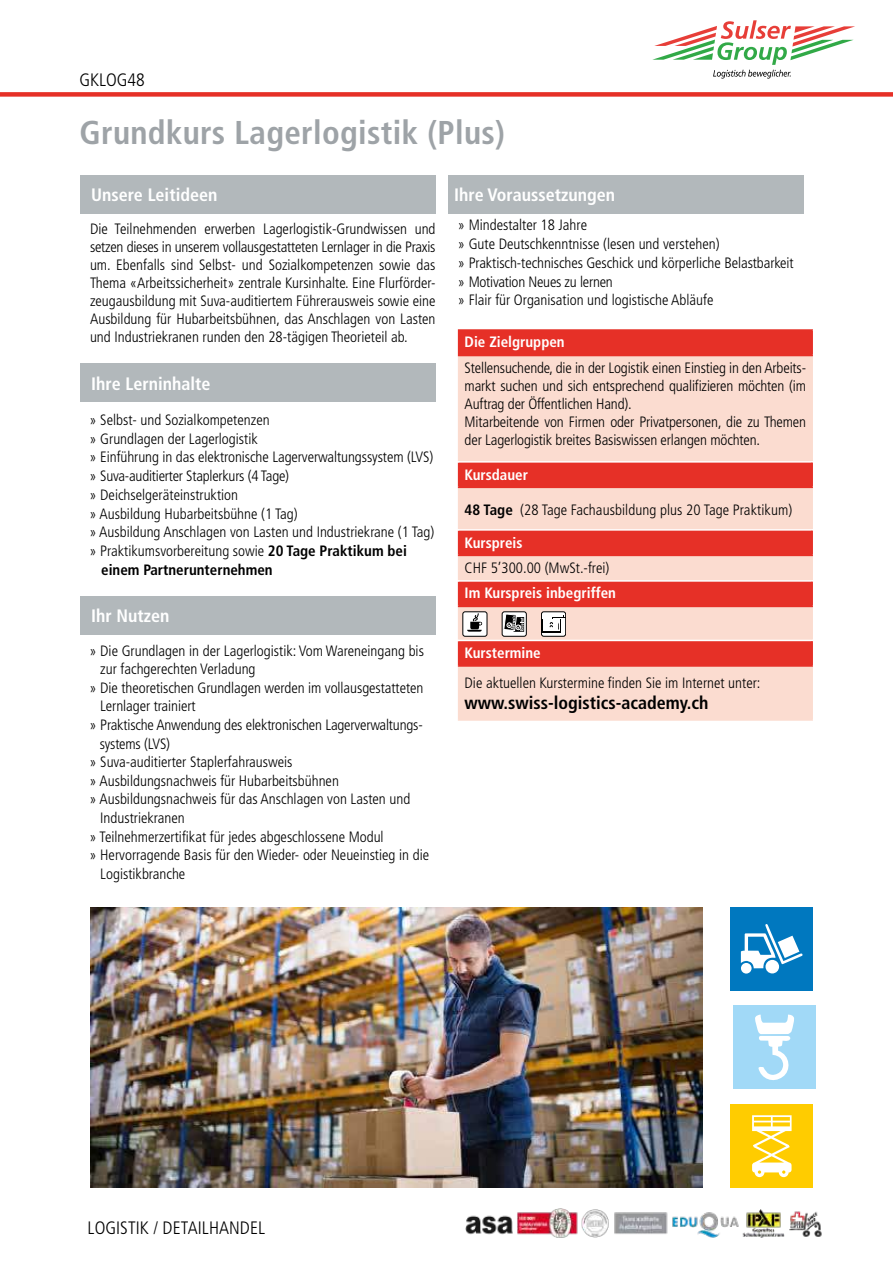
<style>
.page{position:relative;width:893px;height:1263px;background:#fff}
.page>*{position:absolute;margin:0;border:0;box-sizing:border-box;transform-origin:0 0}
.t1{font:700 condensed 33px "Frutiger";letter-spacing:.01em;color:#9ea3a7}
.t2{font:700 condensed 18px "Frutiger";color:#fff}
.t3{font:700 condensed 18px "Frutiger";color:#000}
.t4{font:300 condensed 18px "Frutiger";letter-spacing:.005em;color:#000}
.t5{font:300 condensed 15px/18px "Frutiger";color:#000}
.t6{font:700 condensed 15px "Frutiger";color:#fff}
.t7{font:700 condensed 15px "Frutiger";color:#000}
.s1{font-weight:700}
</style>
<div class="page">
<div style="left:80px;top:175px;width:356px;height:39px;background:#b2b8bb"></div>
<div style="left:80px;top:363px;width:356px;height:39px;background:#b2b8bb"></div>
<div style="left:80px;top:596px;width:356px;height:38px;background:#b2b8bb"></div>
<div style="left:448px;top:175px;width:355px;height:39px;background:#b2b8bb"></div>
<img style="left:90px;top:908px;width:613px;height:279px">
<div style="left:459px;top:330px;width:353px;height:25px;background:#e63027"></div>
<div style="left:459px;top:356px;width:352px;height:363px;background:#fbdcd0"></div>
<svg style="left:459px;top:463px;width:352px;height:202px;background:#ef8479"></svg>
<hr style="left:458px;top:356px;width:1px;height:105px;background:#fbdcd0">
<hr style="left:811px;top:356px;width:2px;height:105px;background:#fbdcd0">
<hr style="left:458px;top:488px;width:1px;height:41px;background:#fbdcd0">
<hr style="left:811px;top:488px;width:2px;height:41px;background:#fbdcd0">
<hr style="left:811px;top:556px;width:2px;height:24px;background:#fbdcd0">
<hr style="left:458px;top:607px;width:1px;height:33px;background:#fbdcd0">
<hr style="left:811px;top:607px;width:2px;height:33px;background:#fbdcd0">
<hr style="left:458px;top:667px;width:1px;height:52px;background:#fbdcd0">
<hr style="left:811px;top:667px;width:2px;height:52px;background:#fbdcd0">
<hr style="left:458px;top:719px;width:355px;height:2px;background:#fbdcd0">
<hr style="left:458px;top:329px;width:355px;height:2px;background:#e63027">
<svg style="left:458px;top:331px;width:1px;height:24px"></svg>
<hr style="left:811px;top:331px;width:2px;height:24px;background:#e63027">
<hr style="left:458px;top:355px;width:355px;height:1px;background:#e63027">
<svg style="left:458px;top:463px;width:1px;height:24px"></svg>
<hr style="left:458px;top:461px;width:355px;height:2px;background:#fff">
<hr style="left:811px;top:463px;width:2px;height:24px;background:#e63027">
<hr style="left:458px;top:487px;width:355px;height:1px;background:#e63027">
<hr style="left:458px;top:529px;width:355px;height:2px;background:#fff">
<hr style="left:811px;top:531px;width:2px;height:24px;background:#e63027">
<hr style="left:458px;top:555px;width:355px;height:1px;background:#e63027">
<svg style="left:458px;top:531px;width:1px;height:75px"></svg>
<hr style="left:458px;top:580px;width:355px;height:2px;background:#fff">
<hr style="left:811px;top:582px;width:2px;height:24px;background:#e63027">
<hr style="left:458px;top:606px;width:355px;height:1px;background:#e63027">
<svg style="left:458px;top:641px;width:1px;height:24px"></svg>
<hr style="left:458px;top:640px;width:355px;height:1px;background:#fff">
<hr style="left:811px;top:641px;width:2px;height:24px;background:#e63027">
<hr style="left:458px;top:665px;width:355px;height:2px;background:#e63027">
<svg style="left:541px;top:612px;width:25px;height:24px"></svg>
<div style="left:549px;top:615px;width:14px;height:11px;background:#fff"></div>
<svg style="left:552px;top:617px;width:11px;height:2px"></svg>
<div style="left:553px;top:618px;width:13px;height:12px;background:#fff"></div>
<div style="left:541px;top:619px;width:20px;height:13px;background:#fff"></div>
<div style="left:541px;top:612px;width:25px;height:24px;border:1px solid #000;border-radius:2px"></div>
<svg style="left:550px;top:622px;width:9px;height:8px"></svg>
<div style="left:463px;top:612px;width:24px;height:24px;background:#fff;border-radius:2px"></div>
<div style="left:463px;top:612px;width:24px;height:24px;border:1px solid #000;border-radius:2px"></div>
<svg style="left:467px;top:613px;width:15px;height:19px"></svg>
<svg style="left:502px;top:612px;width:24px;height:24px"></svg>
<div style="left:502px;top:612px;width:24px;height:24px;border:1px solid #000;border-radius:2px"></div>
<svg style="left:503px;top:613px;width:21px;height:18px"></svg>
<svg style="left:652px;top:20px;width:203px;height:59px"></svg>
<div style="left:0;top:92px;width:893px;height:5px;background:#e63027"></div>
<div style="left:730px;top:907px;width:83px;height:83px;background:#0078bf"></div>
<div style="left:765px;top:960px;width:14px;height:13px;background:#fff;border-radius:50%"></div>
<div style="left:741px;top:963px;width:11px;height:10px;background:#fff;border-radius:50%"></div>
<svg style="left:741px;top:924px;width:62px;height:44px"></svg>
<div style="left:733px;top:1005px;width:83px;height:84px;background:#a1d9f7"></div>
<svg style="left:755px;top:1014px;width:39px;height:66px"></svg>
<div style="left:730px;top:1104px;width:83px;height:84px;background:#fc0"></div>
<svg style="left:752px;top:1115px;width:40px;height:62px"></svg>
<img style="left:465px;top:1208px;width:357px;height:30px">
<p class="t4" style="left:79px;top:71px;width:67px">GKLOG48</p>
<h1 class="t1" style="left:79px;top:119px;width:427px">Grundkurs Lagerlogistik (Plus)</h1>
<p class="t2" style="left:91px;top:187px;width:128px">Unsere Leitideen</p>
<p class="t5" style="left:90px;top:220px;width:347px;text-align:justify">Die Teilnehmenden erwerben Lagerlogistik-Grundwissen und setzen dieses in unserem vollausgestatteten Lernlager in die Praxis um. Ebenfalls sind Selbst- und Sozialkompetenzen sowie das Thema «Arbeitssicherheit» zentrale Kursinhalte. Eine Flurförder&shy;zeugausbildung mit Suva-auditiertem Führerausweis sowie eine Ausbildung für Hubarbeitsbühnen, das Anschlagen von Lasten und Industriekranen runden den 28-tägigen Theorieteil ab.</p>
<p class="t2" style="left:91px;top:376px;width:121px">Ihre Lerninhalte</p>
<p class="t5" style="left:90px;top:411px;width:182px">» Selbst- und Sozialkompetenzen</p>
<p class="t5" style="left:90px;top:430px;width:170px">» Grundlagen der Lagerlogistik</p>
<p class="t5" style="left:90px;top:449px;width:345px">» Einführung in das elektronische Lagerverwaltungssystem (LVS)</p>
<p class="t5" style="left:90px;top:467px;width:201px">» Suva-auditierter Staplerkurs (4 Tage)</p>
<p class="t5" style="left:90px;top:486px;width:150px">» Deichselgeräteinstruktion</p>
<p class="t5" style="left:90px;top:505px;width:210px">» Ausbildung Hubarbeitsbühne (1 Tag)</p>
<p class="t5" style="left:90px;top:524px;width:346px">» Ausbildung Anschlagen von Lasten und Industriekrane (1 Tag)</p>
<p class="t5" style="left:90px;top:542px;width:319px">» Praktikumsvorbereitung sowie <span class="s1">20 Tage Praktikum bei</span></p>
<p class="t7" style="left:101px;top:563px;width:173px">einem Partnerunternehmen</p>
<p class="t2" style="left:91px;top:608px;width:80px">Ihr Nutzen</p>
<p class="t5" style="left:90px;top:642px;width:336px">» Die Grundlagen in der Lagerlogistik: Vom Wareneingang bis</p>
<p class="t5" style="left:100px;top:660px;width:157px">zur fachgerechten Verladung</p>
<p class="t5" style="left:90px;top:679px;width:335px">» Die theoretischen Grundlagen werden im vollausgestatteten</p>
<p class="t5" style="left:100px;top:698px;width:97px">Lernlager trainiert</p>
<p class="t5" style="left:90px;top:716px;width:335px">» Praktische Anwendung des elektronischen Lagerverwaltungs-</p>
<p class="t5" style="left:100px;top:735px;width:72px">systems (LVS)</p>
<p class="t5" style="left:90px;top:753px;width:205px">» Suva-auditierter Staplerfahrausweis</p>
<p class="t5" style="left:90px;top:772px;width:251px">» Ausbildungsnachweis für Hubarbeitsbühnen</p>
<p class="t5" style="left:90px;top:791px;width:322px">» Ausbildungsnachweis für das Anschlagen von Lasten und</p>
<p class="t5" style="left:100px;top:809px;width:86px">Industriekranen</p>
<p class="t5" style="left:90px;top:828px;width:296px">» Teilnehmerzertifikat für jedes abgeschlossene Modul</p>
<p class="t5" style="left:90px;top:846px;width:341px">» Hervorragende Basis für den Wieder- oder Neueinstieg in die</p>
<p class="t5" style="left:100px;top:865px;width:87px">Logistikbranche</p>
<p class="t2" style="left:454px;top:187px;width:162px">Ihre Voraussetzungen</p>
<p class="t5" style="left:458px;top:216px;width:337px;line-height:18.8px">» Mindestalter 18 Jahre<br>» Gute Deutschkenntnisse (lesen und verstehen)<br>» Praktisch-technisches Geschick und körperliche Belastbarkeit » Motivation Neues zu lernen<br>» Flair für Organisation und logistische Abläufe</p>
<p class="t6" style="left:465px;top:336px;width:102px">Die Zielgruppen</p>
<p class="t5" style="left:465px;top:359px;width:343px">Stellensuchende, die in der Logistik einen Einstieg in den Arbeits&shy;markt suchen und sich entsprechend qualifizieren möchten (im Auftrag der Öffentlichen Hand).<br>Mitarbeitende von Firmen oder Privatpersonen, die zu Themen der Lagerlogistik breites Basiswissen erlangen möchten.</p>
<p class="t6" style="left:465px;top:469px;width:65px">Kursdauer</p>
<p class="t5" style="left:465px;top:501px;width:329px"><span class="s1">48 Tage</span> (28 Tage Fachausbildung plus 20 Tage Praktikum)</p>
<p class="t6" style="left:465px;top:537px;width:59px">Kurspreis</p>
<p class="t5" style="left:465px;top:559px;width:146px">CHF 5’300.00 (MwSt.-frei)</p>
<p class="t6" style="left:465px;top:587px;width:153px">Im Kurspreis inbegriffen</p>
<p class="t6" style="left:465px;top:646px;width:78px">Kurstermine</p>
<p class="t5" style="left:465px;top:674px;width:297px">Die aktuellen Kurstermine finden Sie im Internet unter:</p>
<p class="t3" style="left:465px;top:695px;width:245px">www.swiss-logistics-academy.ch</p>
<p class="t4" style="left:88px;top:1219px;width:179px">LOGISTIK / DETAILHANDEL</p>
</div>
